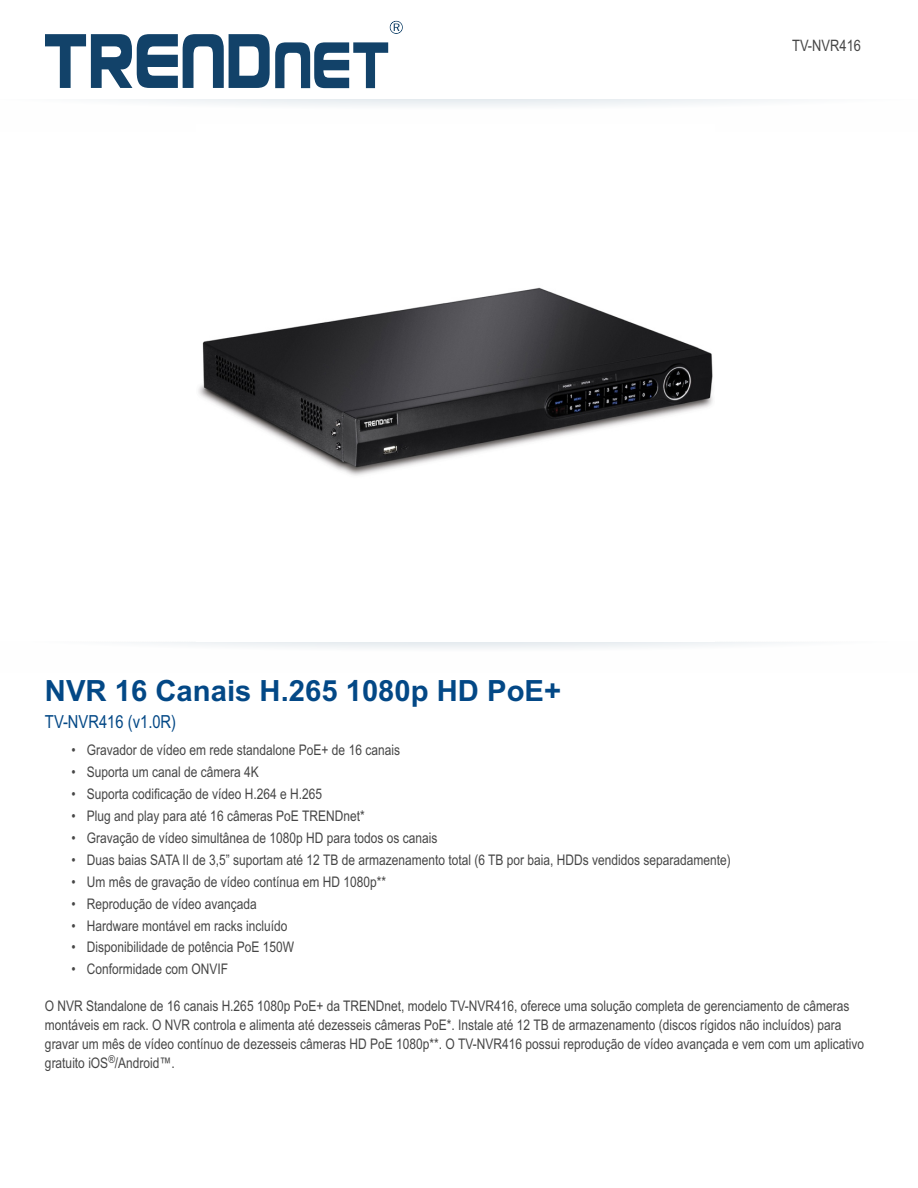
<style>
.page{position:relative;width:918px;height:1188px;background:#fff}
.page>*{position:absolute;margin:0;border:0;box-sizing:border-box;transform-origin:0 0}
.t1{font:700 29.25px "Arial";color:#034886}
.t2{font:18px "Arial Narrow";color:#034886}
.t3{font:15.75px "Arial Narrow";color:#464646}
.t4{font:14.7px/19px "Arial Narrow";color:#464646}
</style>
<div class="page">
<div style="left:0;top:99px;width:918px;height:32px;background:linear-gradient(to right,#fbfcfc,#fcfcfd)"></div>
<svg style="left:141px;top:642px;width:639px;height:7px"></svg>
<img style="left:197px;top:124px;width:517px;height:352px">
<svg style="left:45px;top:21px;width:358px;height:67px"></svg>
<p class="t3" style="left:792px;top:39px;width:70px">TV-NVR416</p>
<h1 class="t1" style="left:45px;top:679px;width:518px">NVR 16 Canais H.265 1080p HD PoE+</h1>
<p class="t2" style="left:45px;top:715px;width:133px">TV-NVR416 (v1.0R)</p>
<p class="t4" style="left:72px;top:742px;width:330px">• Gravador de vídeo em rede standalone PoE+ de 16 canais</p>
<p class="t4" style="left:72px;top:764px;width:189px">• Suporta um canal de câmera 4K</p>
<p class="t4" style="left:72px;top:786px;width:252px">• Suporta codificação de vídeo H.264 e H.265</p>
<p class="t4" style="left:72px;top:808px;width:295px">• Plug and play para até 16 câmeras PoE TRENDnet*</p>
<p class="t4" style="left:72px;top:829px;width:368px">• Gravação de vídeo simultânea de 1080p HD para todos os canais</p>
<p class="t4" style="left:72px;top:851px;width:661px">• Duas baias SATA II de 3,5” suportam até 12 TB de armazenamento total (6 TB por baia, HDDs vendidos separadamente)</p>
<p class="t4" style="left:72px;top:873px;width:316px">• Um mês de gravação de vídeo contínua em HD 1080p**</p>
<p class="t4" style="left:72px;top:895px;width:187px">• Reprodução de vídeo avançada</p>
<p class="t4" style="left:72px;top:917px;width:218px">• Hardware montável em racks incluído</p>
<p class="t4" style="left:72px;top:939px;width:224px">• Disponibilidade de potência PoE 150W</p>
<p class="t4" style="left:72px;top:961px;width:158px">• Conformidade com ONVIF</p>
<p class="t4" style="left:45px;top:998px;width:821px">O NVR Standalone de 16 canais H.265 1080p PoE+ da TRENDnet, modelo TV-NVR416, oferece uma solução completa de gerenciamento de câmeras montáveis em rack. O NVR controla e alimenta até dezesseis câmeras PoE*. Instale até 12 TB de armazenamento (discos rígidos não incluídos) para gravar um mês de vídeo contínuo de dezesseis câmeras HD PoE 1080p**. O TV-NVR416 possui reprodução de vídeo avançada e vem com um aplicativo gratuito iOS<sup>®</sup>/Android™.</p>
</div>
